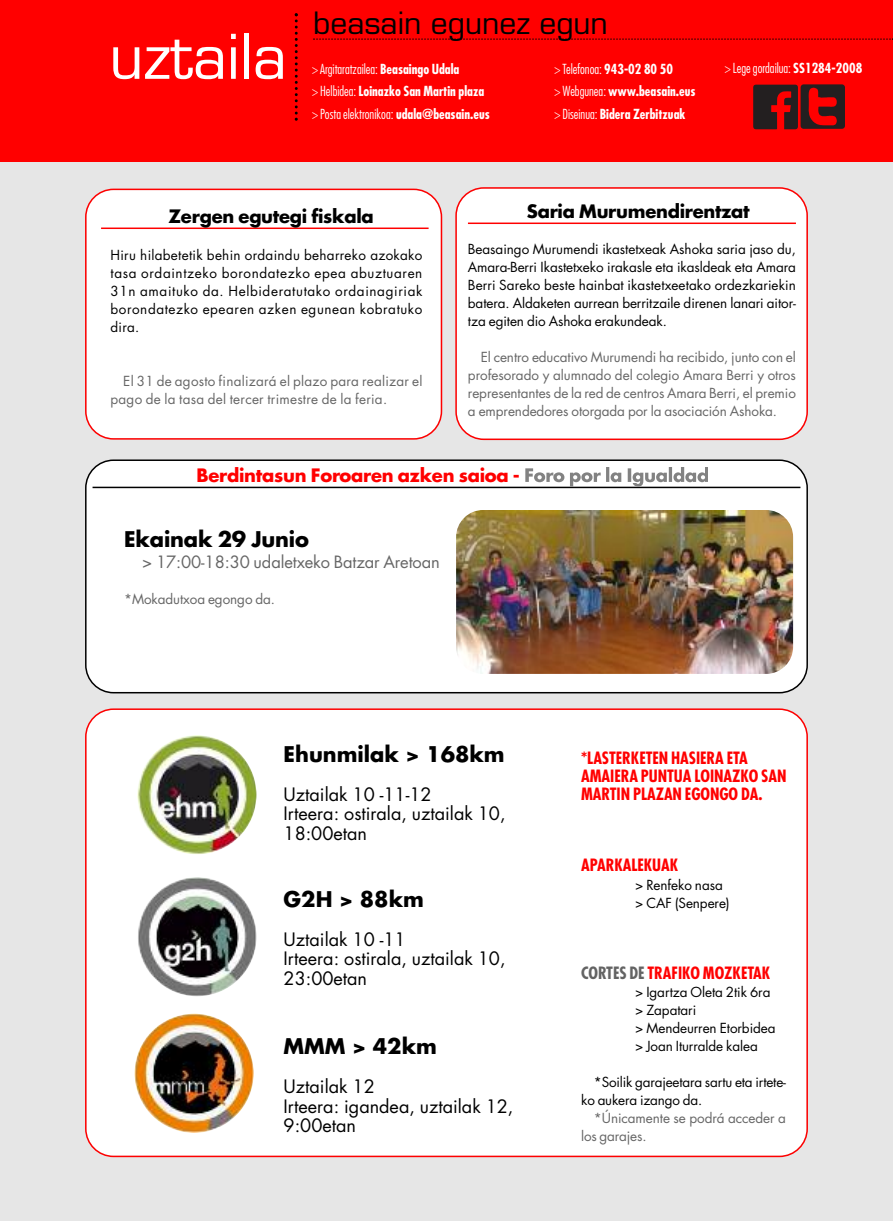
<style>
.page{position:relative;width:893px;height:1221px;background:#fff}
.page>*{position:absolute;margin:0;border:0;box-sizing:border-box;transform-origin:0 0}
.t1{font:60px "Eurostile";color:#fff}
.t2{font:30px "Eurostile";color:#000}
.t3{font:700 21px "Futura";color:#000}
.t4{font:18px/19.5px "Futura";color:#000}
.t5{font:700 18px "Futura";letter-spacing:-.015em;color:#000}
.t6{font:700 18px "Futura";letter-spacing:-.015em;color:#f00}
.t7{font:700 condensed 16.5px/18px "Futura";letter-spacing:-.005em;color:#f00}
.t8{font:16.5px "Futura";letter-spacing:-.005em;color:#666}
.t9{font:13.5px/18px "Futura";letter-spacing:-.005em;color:#000}
.t10{font:13.5px/18px "Futura";letter-spacing:-.005em;color:#666;text-align:justify}
.t11{font:300 condensed 13.5px "Futura";color:#fff}
.t12{font:700 condensed 13.5px "Futura";color:#fff}
.t13{font:13.5px/18px "Futura";letter-spacing:.02em;color:#666}
.s1{font-weight:700}
.s2{font-weight:300}
.s3{color:#636363}
</style>
<div class="page">
<div style="left:0;top:0;width:893px;height:1220px;background:#e6e6e6"></div>
<div style="left:85px;top:459px;width:723px;height:234px;background:#fff"></div>
<hr style="left:93px;top:486px;width:707px;height:2px;background:#000">
<svg style="left:525px;top:467px;width:183px;height:19px"></svg>
<div style="left:85px;top:708px;width:723px;height:449px;background:#fff"></div>
<div style="left:455px;top:187px;width:353px;height:253px;background:#fff"></div>
<div style="left:0;top:0;width:893px;height:162px;background:#f00"></div>
<svg style="left:313px;top:38px;width:580px;height:2px"></svg>
<svg style="left:295px;top:13px;width:3px;height:108px"></svg>
<svg style="left:753px;top:84px;width:92px;height:45px"></svg>
<div style="left:85px;top:189px;width:357px;height:250px;background:#fff"></div>
<hr style="left:101px;top:227px;width:328px;height:2px;background:#f00">
<hr style="left:468px;top:222px;width:328px;height:2px;background:#f00">
<img style="left:456px;top:510px;width:337px;height:164px;border-radius:27px">
<img style="left:135px;top:1013px;width:118px;height:119px;border-radius:50%">
<img style="left:137px;top:877px;width:119px;height:118px;border-radius:50%">
<img style="left:137px;top:735px;width:119px;height:119px;border-radius:50%">
<h1 class="t1" style="left:109px;top:34px;width:179px">uztaila</h1>
<h2 class="t2" style="left:313px;top:12px;width:296px">beasain egunez egun</h2>
<p class="t11" style="left:312px;top:63px;width:149px">&gt; Argitaratzailea: <span class="s1">Beasaingo Udala</span></p>
<p class="t11" style="left:554px;top:63px;width:120px">&gt; Telefonoa: <span class="s1">943-02 80 50</span></p>
<p class="t12" style="left:312px;top:85px;width:174px"><span class="s2">&gt; Helbidea:</span> Loinazko San Martin plaza</p>
<p class="t12" style="left:554px;top:85px;width:143px"><span class="s2">&gt; Webgunea:</span> www.beasain.eus</p>
<p class="t11" style="left:312px;top:108px;width:179px">&gt; Posta elektronikoa: <span class="s1">udala@beasain.eus</span></p>
<p class="t12" style="left:554px;top:108px;width:133px"><span class="s2">&gt; Diseinua:</span> Bidera Zerbitzuak</p>
<p class="t11" style="left:725px;top:62px;width:139px">&gt; Lege gordailua: <span class="s1">SS1284-2008</span></p>
<h3 class="t5" style="left:168px;top:208px;width:207px">Zergen egutegi fiskala</h3>
<h3 class="t5" style="left:527px;top:203px;width:224px">Saria Murumendirentzat</h3>
<p class="t9" style="left:468px;top:241px;width:329px;text-align:justify">Beasaingo Murumendi ikastetxeak Ashoka saria jaso du, Amara-Berri Ikastetxeko irakasle eta ikasldeak eta Amara Berri Sareko beste hainbat ikastetxeetako ordezkariekin batera. Aldaketen aurrean berritzaile direnen lanari aitor&shy;tza egiten dio Ashoka erakundeak.</p>
<p class="t10" style="left:468px;top:349px;width:329px;text-indent:13px">El centro educativo Murumendi ha recibido, junto con el profesorado y alumnado del colegio Amara Berri y otros representantes de la red de centros Amara Berri, el premio a emprendedores otorgada por la asociación Ashoka.</p>
<p class="t9" style="left:111px;top:247px;width:313px;text-align:justify">Hiru hilabetetik behin ordaindu beharreko azokako tasa ordaintzeko borondatezko epea abuztuaren 31n amaituko da. Helbideratutako ordainagiriak borondatezko epearen azken egunean kobratuko dira.</p>
<p class="t13" style="left:111px;top:373px;width:313px;text-indent:13px">El 31 de agosto finalizará el plazo para realizar el pago de la tasa del tercer trimestre de la feria.</p>
<h3 class="t6" style="left:196px;top:467px;width:325px">Berdintasun Foroaren azken saioa -</h3>
<h3 class="t3" style="left:124px;top:529px;width:186px">Ekainak 29 Junio</h3>
<p class="t8" style="left:142px;top:554px;width:299px">&gt; 17:00-18:30 udaletxeko Batzar Aretoan</p>
<p class="t10" style="left:124px;top:591px;width:153px">*Mokadutxoa egongo da.</p>
<h3 class="t3" style="left:284px;top:744px;width:223px">Ehunmilak &gt; 168km</h3>
<h3 class="t4" style="left:284px;top:786px;width:223px">Uztailak 10 -11-12<br>Irteera: ostirala, uztailak 10,<br>18:00etan</h3>
<h3 class="t3" style="left:284px;top:889px;width:142px">G2H &gt; 88km</h3>
<h3 class="t4" style="left:284px;top:930px;width:223px">Uztailak 10 -11<br>Irteera: ostirala, uztailak 10,<br>23:00etan</h3>
<h3 class="t3" style="left:284px;top:1036px;width:155px">MMM &gt; 42km</h3>
<h3 class="t4" style="left:284px;top:1078px;width:231px">Uztailak 12<br>Irteera: igandea, uztailak 12,<br>9:00etan</h3>
<p class="t7" style="left:581px;top:750px;width:207px">*LASTERKETEN HASIERA ETA<br>AMAIERA PUNTUA LOINAZKO SAN<br>MARTIN PLAZAN EGONGO DA.</p>
<p class="t7" style="left:581px;top:857px;width:99px">APARKALEKUAK</p>
<p class="t9" style="left:635px;top:876px;width:96px">&gt; Renfeko nasa &gt; CAF (Senpere)</p>
<p class="t7" style="left:581px;top:965px;width:191px"><span class="s3">CORTES DE</span> TRAFIKO MOZKETAK</p>
<p class="t9" style="left:635px;top:984px;width:142px">&gt; Igartza Oleta 2tik 6ra &gt; Zapatari<br>&gt; Mendeurren Etorbidea &gt; Joan Iturralde kalea</p>
<p class="t9" style="left:581px;top:1074px;width:206px;text-indent:13px">*Soilik garajeetara sartu eta irtete&shy;ko aukera izango da.</p>
<p class="t10" style="left:581px;top:1110px;width:206px;text-indent:13px">*Únicamente se podrá acceder a los garajes.</p>
</div>
